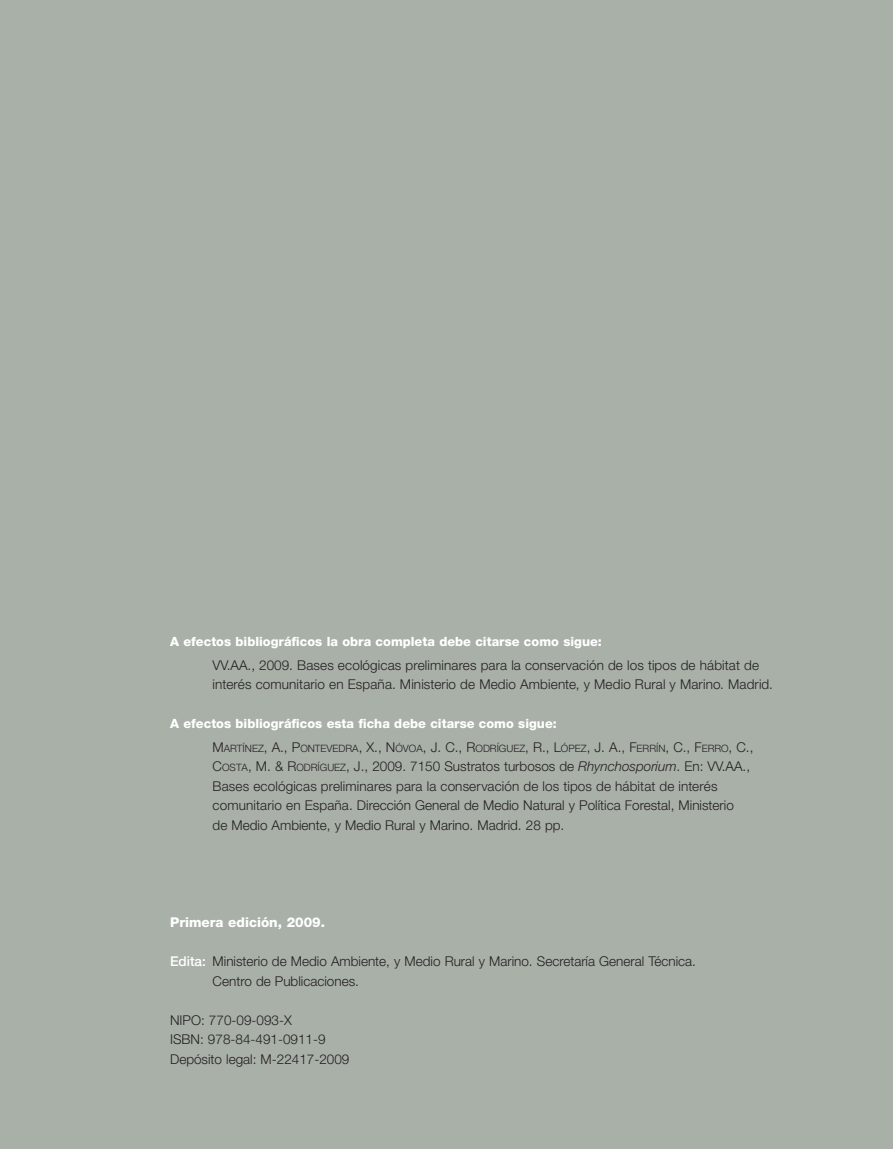
<style>
.page{position:relative;width:893px;height:1149px;background:#fff}
.page>*{position:absolute;margin:0;border:0;box-sizing:border-box;transform-origin:0 0}
.t1{font:300 13.5px/19.5px "Helvetica Neue LT Std";color:#231f20}
.t2{font:800 13.5px "Helvetica Neue LT Std";color:#fff}
.t3{font:800 12.75px "Helvetica Neue LT Std";color:#fff}
.t4{font:300 10.2px "Helvetica Neue LT Std";color:#231f20}
.s1{font-size:13.5px}
.s2{font-style:inherit}
.s3{font-size:10.2px}
.s4{font-style:italic}
.s5{font-weight:500;color:#fff}
</style>
<div class="page">
<div style="left:0;top:0;width:893px;height:1148px;background:#a8b0a8"></div>
<p class="t3" style="left:170px;top:633px;width:433px">A efectos bibliográficos la obra completa debe citarse como sigue:</p>
<p class="t1" style="left:213px;top:654px;width:562px">VV.AA., 2009. Bases ecológicas preliminares para la conservación de los tipos de hábitat de interés comunitario en España. Ministerio de Medio Ambiente, y Medio Rural y Marino. Madrid.</p>
<p class="t3" style="left:170px;top:715px;width:388px">A efectos bibliográficos esta ficha debe citarse como sigue:</p>
<p class="t4" style="left:213px;top:741px;width:542px"><span class="s1">M</span>ARTÍNEZ<span class="s1">, A., P</span>ONTEVEDRA<span class="s1">, X., N</span> ÓVOA<span class="s1">, J. C., R</span>ODRÍGUEZ<span class="s1">, R., L</span>ÓPEZ<span class="s1">, J. A., F</span>ERRÍN<span class="s1">, C., F</span>ERRO<span class="s1">, C.,</span></p>
<p class="t1" style="left:213px;top:756px;width:539px"><span class="s2">C</span><span class="s3">OSTA</span><span class="s2">, M. &amp; R</span><span class="s3">ODRÍGUEZ</span><span class="s2">, J.,</span> 2009. 7150 Sustratos turbosos de <span class="s4">Rhynchosporium</span>. En: VV.AA., Bases ecológicas preliminares para la conservación de los tipos de hábitat de interés comunitario en España. Dirección General de Medio Natural y Política Forestal, Ministerio de Medio Ambiente, y Medio Rural y Marino. Madrid. 28 pp.</p>
<p class="t2" style="left:170px;top:914px;width:156px">Primera edición, 2009.</p>
<p class="t1" style="left:213px;top:951px;width:485px;text-indent:-43px"><span class="s5">Edita:</span> Ministerio de Medio Ambiente, y Medio Rural y Marino. Secretaría General Técnica.<br>Centro de Publicaciones.</p>
<p class="t1" style="left:170px;top:1009px;width:181px">NIPO: 770-09-093-X<br>ISBN: 978-84-491-0911-9<br>Depósito legal: M-22417-2009</p>
</div>
